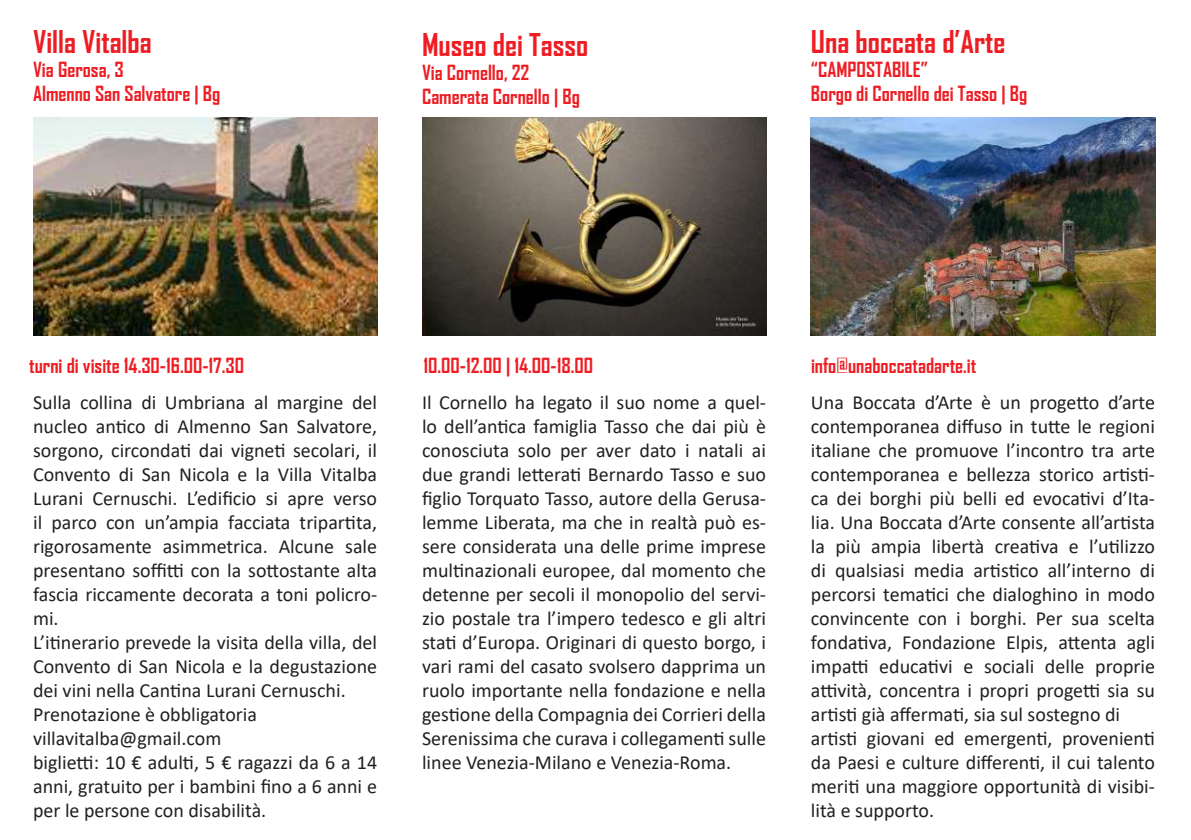
<style>
.page{position:relative;width:1191px;height:840px;background:#fff}
.page>*{position:absolute;margin:0;border:0;box-sizing:border-box;transform-origin:0 0}
.t1{font:700 30px "Agency FB";color:#ee1d23}
.t2{font:20px/24px "Calibri";color:#231f20}
.t3{font:700 20px/24px "Agency FB";color:#ee1d23}
</style>
<div class="page">
<img style="left:811px;top:118px;width:344px;height:217px">
<img style="left:422px;top:118px;width:344px;height:217px">
<img style="left:33px;top:118px;width:344px;height:217px">
<h1 class="t1" style="left:33px;top:23px;width:120px">Villa Vitalba</h1>
<p class="t3" style="left:33px;top:57px;width:189px">Via Gerosa, 3<br>Almenno San Salvatore | Bg</p>
<h1 class="t1" style="left:422px;top:26px;width:168px">Museo dei Tasso</h1>
<p class="t3" style="left:422px;top:60px;width:159px">Via Cornello, 22<br>Camerata Cornello | Bg</p>
<h1 class="t1" style="left:811px;top:23px;width:196px">Una boccata d’Arte</h1>
<p class="t3" style="left:811px;top:57px;width:218px">“CAMPOSTABILE”<br>Borgo di Cornello dei Tasso | Bg</p>
<p class="t3" style="left:29px;top:352px;width:216px">turni di visite 14.30-16.00-17.30</p>
<p class="t2" style="left:33px;top:389px;width:345px">Sulla collina di Umbriana al margine del nucleo antico di Almenno San Salvatore, sorgono, circondati dai vigneti secolari, il Convento di San Nicola e la Villa Vitalba Lurani Cernuschi. L’edificio si apre verso il parco con un’ampia facciata tripartita, rigorosamente asimmetrica. Alcune sale presentano soffitti con la sottostante alta fascia riccamente decorata a toni policro&shy;mi.<br>L’itinerario prevede la visita della villa, del Convento di San Nicola e la degustazione dei vini nella Cantina Lurani Cernuschi.<br>Prenotazione è obbligatoria villavitalba@gmail.com<br>biglietti: 10 € adulti, 5 € ragazzi da 6 a 14 anni, gratuito per i bambini fino a 6 anni e per le persone con disabilità.</p>
<p class="t3" style="left:423px;top:352px;width:171px">10.00-12.00 | 14.00-18.00</p>
<p class="t3" style="left:811px;top:352px;width:167px">info@unaboccatadarte.it</p>
<p class="t2" style="left:422px;top:389px;width:345px;text-align:justify">Il Cornello ha legato il suo nome a quel&shy;lo dell’antica famiglia Tasso che dai più è conosciuta solo per aver dato i natali ai due grandi letterati Bernardo Tasso e suo figlio Torquato Tasso, autore della Gerusa&shy;lemme Liberata, ma che in realtà può es&shy;sere considerata una delle prime imprese multinazionali europee, dal momento che detenne per secoli il monopolio del servi&shy;zio postale tra l’impero tedesco e gli altri stati d’Europa. Originari di questo borgo, i vari rami del casato svolsero dapprima un ruolo importante nella fondazione e nella gestione della Compagnia dei Corrieri della Serenissima che curava i collegamenti sulle linee Venezia-Milano e Venezia-Roma.</p>
<p class="t2" style="left:811px;top:389px;width:345px">Una Boccata d’Arte è un progetto d’arte contemporanea diffuso in tutte le regioni italiane che promuove l’incontro tra arte contemporanea e bellezza storico artisti&shy;ca dei borghi più belli ed evocativi d’Ita&shy;lia. Una Boccata d’Arte consente all’artista la più ampia libertà creativa e l’utilizzo di qualsiasi media artistico all’interno di percorsi tematici che dialoghino in modo convincente con i borghi. Per sua scelta fondativa, Fondazione Elpis, attenta agli impatti educativi e sociali delle proprie attività, concentra i propri progetti sia su artisti già affermati, sia sul sostegno di artisti giovani ed emergenti, provenienti da Paesi e culture differenti, il cui talento meriti una maggiore opportunità di visibi&shy;lità e supporto.</p>
</div>
